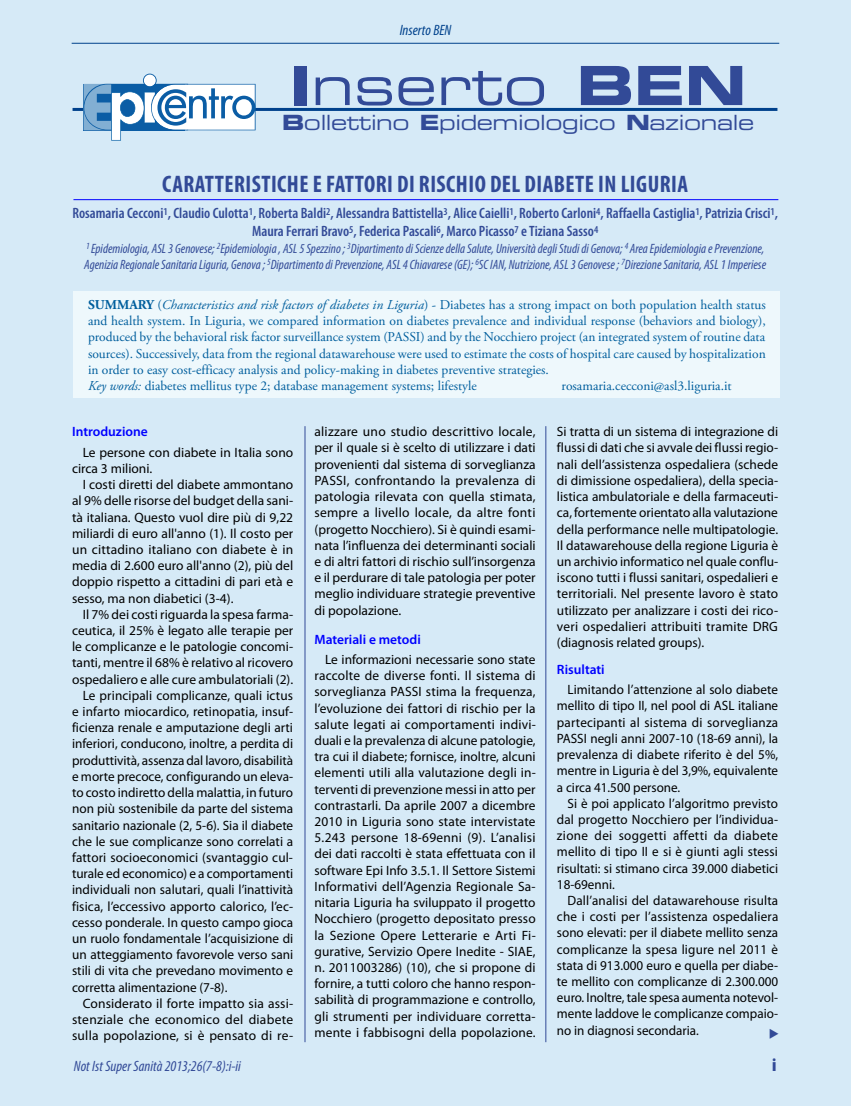
<style>
.page{position:relative;width:851px;height:1106px;background:#fff}
.page>*{position:absolute;margin:0;border:0;box-sizing:border-box;transform-origin:0 0}
.t1{font:54px "Eurostile LT Std Ex 2";color:#324a97}
.t2{font:54px "Eurostile LT Std Bold Ex 2";color:#324a97}
.t3{font:700 condensed 24px "Myriad Pro";letter-spacing:.02em;color:#324a97}
.t4{font:21px "Eurostile LT Std Ex 2";letter-spacing:-.02em;color:#324a97}
.t5{font:900 condensed 18px "Myriad Pro";color:#324a97}
.t6{font:600 condensed 15px/18px "Myriad Pro";color:#324a97;text-align:center}
.t7{font:italic condensed 15px "Myriad Pro";color:#324a97}
.t8{font:italic condensed 15px "Myriad Pro";color:#00418c}
.t9{font:13.5px/16.2px "Myriad Pro";color:#000;text-align:justify}
.t10{font:13.5px/16.2px "Adobe Garamond Pro";color:#005e9d}
.t11{font:italic condensed 13.5px/16.2px "Myriad Pro";color:#324a97}
.t12{font:600 13.5px "Myriad Pro";color:#00f}
.t13{font:13.5px "Myriad Pro";letter-spacing:.02em;color:#000}
.s1{font-family:"Eurostile LT Std Bold Ex 2"}
.s2{font-weight:700}
.s3{font-style:italic}
</style>
<div class="page">
<div style="left:1px;top:0;width:849px;height:1106px;background:#d6eaf7"></div>
<hr style="left:304px;top:426px;width:1px;height:616px;background:#324a97">
<hr style="left:545px;top:426px;width:1px;height:616px;background:#324a97">
<hr style="left:72px;top:43px;width:707px;height:1px;background:#00418c">
<hr style="left:73px;top:199px;width:705px;height:1px;background:#00f">
<hr style="left:72px;top:108px;width:705px;height:3px;background:#00418c">
<svg style="left:83px;top:74px;width:172px;height:67px"></svg>
<div style="left:74px;top:291px;width:706px;height:107px;background:#eef8fc"></div>
<p class="t8" style="left:399px;top:21px;width:53px">Inserto BEN</p>
<h1 class="t1" style="left:290px;top:49px;width:259px"><span class="s1">I</span>nserto</h1>
<h3 class="t4" style="left:420px;top:108px;width:197px"><span class="s1">E</span>pidemiologico</h3>
<h1 class="t2" style="left:576px;top:48px;width:171px">BEN</h1>
<h3 class="t4" style="left:626px;top:108px;width:129px"><span class="s1">N</span>azionale</h3>
<h3 class="t4" style="left:282px;top:108px;width:129px"><span class="s1">B</span>ollettino</h3>
<h2 class="t3" style="left:162px;top:169px;width:119px">CARATTERISTICHE</h2>
<h2 class="t3" style="left:313px;top:169px;width:128px">E FATTORI DI RISCHIO</h2>
<h2 class="t3" style="left:490px;top:169px;width:46px">DEL DIABE</h2>
<h2 class="t3" style="left:575px;top:169px;width:105px">TE IN LIGURIA</h2>
<p class="t6" style="left:72px;top:204px;width:707px">Rosamaria Cecconi<sup>1</sup>, Claudio Culotta<sup>1</sup>, Roberta Baldi<sup>2</sup>, Alessandra Battistella<sup>3</sup>, Alice Caielli<sup>1</sup>, Roberto Carloni<sup>4</sup>, Raffaella Castiglia<sup>1</sup>, Patrizia Crisci<sup>1</sup>,<br>Maura Ferrari Bravo<sup>5</sup>, Federica Pascali<sup>6</sup>, Marco Picasso<sup>7</sup> e Tiziana Sasso<sup>4</sup></p>
<p class="t11" style="left:84px;top:240px;width:683px"><sup>1</sup> Epidemiologia, ASL 3 Genovese; <sup>2</sup>Epidemiologia , ASL 5 Spezzino ; <sup>3</sup>Dipartimento di Scienze della Salute, Università degli Studi di Genova; <sup>4</sup> Area Epidemiologia e Prevenzione,<br>Agenizia Regionale Sanitaria Liguria, Genova ; <sup>5</sup>Dipartimento di Prevenzione, ASL 4 Chiavarese (GE); <sup>6</sup>SC IAN, Nutrizione, Asl 3 Genovese ; <sup>7</sup>Direzione Sanitaria, Asl 1 Imperiese</p>
<p class="t10" style="left:88px;top:297px;width:679px"><span class="s2">SUMMARY</span> (<span class="s3">Characteristics and risk factors of diabetes in Liguria</span>) - Diabetes has a strong impact on both population health status and health system. In Liguria, we compared information on diabetes prevalence and individual response (behaviors and biology), produced by the behavioral risk factor surveillance system (PASSI) and by the Nocchiero project (an integrated system of routine data sources). Successively, data from the regional datawarehouse were used to estimate the costs of hospital care caused by hospitalization in order to easy cost-efficacy analysis and policy-making in diabetes preventive strategies.<br><span class="s3">Key words:</span> diabetes mellitus type 2; database management systems; lifestyle</p>
<p class="t10" style="left:561px;top:378px;width:172px">rosamaria.cecconi@asl3.liguria.it</p>
<p class="t12" style="left:72px;top:423px;width:77px">Introduzione</p>
<p class="t9" style="left:72px;top:444px;width:223px;text-indent:11px">Le persone con diabete in Italia sono circa 3 milioni.</p>
<p class="t9" style="left:72px;top:476px;width:223px;text-indent:11px">I costi diretti del diabete ammontano al 9% delle risorse del budget della sani&shy;tà italiana. Questo vuol dire più di 9,22 miliardi di euro all'anno (1). Il costo per un cittadino italiano con diabete è in media di 2.600 euro all'anno (2), più del doppio rispetto a cittadini di pari età e sesso, ma non diabetici (3-4).</p>
<p class="t9" style="left:83px;top:606px;width:212px">Il 7% dei costi riguarda la spesa farma-</p>
<p class="t9" style="left:72px;top:622px;width:223px">ceutica, il 25% è legato alle terapie per</p>
<p class="t9" style="left:72px;top:638px;width:223px">le complicanze e le patologie concomi-</p>
<p class="t9" style="left:72px;top:654px;width:223px">tanti, mentre il 68% è relativo al ricovero</p>
<p class="t9" style="left:72px;top:671px;width:223px">ospedaliero e alle cure ambulatoriali (2).</p>
<p class="t9" style="left:83px;top:687px;width:212px">Le principali complicanze, quali ictus</p>
<p class="t9" style="left:72px;top:703px;width:223px">e infarto miocardico, retinopatia, insuf-</p>
<p class="t9" style="left:72px;top:719px;width:222px">ficienza renale e amputazione degli arti</p>
<p class="t9" style="left:72px;top:735px;width:223px">inferiori, conducono, inoltre, a perdita di</p>
<p class="t9" style="left:72px;top:752px;width:222px">produttività, assenza dal lavoro, disabilità</p>
<p class="t9" style="left:72px;top:768px;width:223px">e morte precoce, configurando un eleva-</p>
<p class="t9" style="left:72px;top:784px;width:222px">to costo indiretto della malattia, in futuro</p>
<p class="t9" style="left:72px;top:800px;width:222px">non più sostenibile da parte del sistema</p>
<p class="t9" style="left:72px;top:816px;width:223px">sanitario nazionale (2, 5-6). Sia il diabete</p>
<p class="t9" style="left:72px;top:833px;width:223px">che le sue complicanze sono correlati a</p>
<p class="t9" style="left:72px;top:849px;width:222px">fattori socioeconomici (svantaggio cul-</p>
<p class="t9" style="left:72px;top:865px;width:222px">turale ed economico) e a comportamenti</p>
<p class="t9" style="left:72px;top:881px;width:223px">individuali non salutari, quali l’inattività</p>
<p class="t9" style="left:72px;top:897px;width:223px">fisica, l’eccessivo apporto calorico, l’ec-</p>
<p class="t9" style="left:72px;top:914px;width:223px">cesso ponderale. In questo campo gioca</p>
<p class="t9" style="left:72px;top:930px;width:223px">un ruolo fondamentale l’acquisizione di</p>
<p class="t9" style="left:72px;top:946px;width:223px">un atteggiamento favorevole verso sani</p>
<p class="t9" style="left:72px;top:962px;width:223px">stili di vita che prevedano movimento e</p>
<p class="t9" style="left:72px;top:978px;width:157px">corretta alimentazione (7-8).</p>
<p class="t9" style="left:83px;top:995px;width:212px">Considerato il forte impatto sia assi-</p>
<p class="t13" style="left:72px;top:1011px;width:222px">stenziale che economico del diabete</p>
<p class="t9" style="left:72px;top:1027px;width:223px">sulla popolazione, si è pensato di re-</p>
<p class="t9" style="left:314px;top:423px;width:223px">alizzare uno studio descrittivo locale, per il quale si è scelto di utilizzare i dati provenienti dal sistema di sorveglianza PASSI, confrontando la prevalenza di patologia rilevata con quella stimata, sempre a livello locale, da altre fonti (progetto Nocchiero). Si è quindi esami&shy;nata l’influenza dei determinanti sociali e di altri fattori di rischio sull’insorgenza e il perdurare di tale patologia per poter meglio individuare strategie preventive di popolazione.</p>
<p class="t12" style="left:314px;top:630px;width:108px">Materiali e metodi</p>
<p class="t9" style="left:314px;top:651px;width:223px;text-indent:11px">Le informazioni necessarie sono state raccolte de diverse fonti. Il sistema di sorveglianza PASSI stima la frequenza, l’evoluzione dei fattori di rischio per la salute legati ai comportamenti indivi&shy;duali e la prevalenza di alcune patologie, tra cui il diabete; fornisce, inoltre, alcuni elementi utili alla valutazione degli in&shy;terventi di prevenzione messi in atto per contrastarli. Da aprile 2007 a dicembre 2010 in Liguria sono state intervistate 5.243 persone 18-69enni (9). L’analisi dei dati raccolti è stata effettuata con il software Epi Info 3.5.1. Il Settore Sistemi Informativi dell’Agenzia Regionale Sa&shy;nitaria Liguria ha sviluppato il progetto Nocchiero (progetto depositato presso la Sezione Opere Letterarie e Arti Fi&shy;gurative, Servizio Opere Inedite - SIAE, n. 2011003286) (10), che si propone di fornire, a tutti coloro che hanno respon&shy;sabilità di programmazione e controllo, gli strumenti per individuare corretta&shy;mente i fabbisogni della popolazione.</p>
<p class="t9" style="left:557px;top:423px;width:223px">Si tratta di un sistema di integrazione di flussi di dati che si avvale dei flussi regio&shy;nali dell’assistenza ospedaliera (schede di dimissione ospedaliera), della specia&shy;listica ambulatoriale e della farmaceuti&shy;ca, fortemente orientato alla valutazione della performance nelle multipatologie.<br>Il datawarehouse della regione Liguria è un archivio informatico nel quale conflu&shy;iscono tutti i flussi sanitari, ospedalieri e territoriali. Nel presente lavoro è stato utilizzato per analizzare i costi dei rico&shy;veri ospedalieri attribuiti tramite DRG (diagnosis related groups).</p>
<p class="t12" style="left:557px;top:660px;width:49px">Risultati</p>
<p class="t9" style="left:557px;top:681px;width:223px;text-indent:11px">Limitando l’attenzione al solo diabete mellito di tipo II, nel pool di ASL italiane partecipanti al sistema di sorveglianza PASSI negli anni 2007-10 (18-69 anni), la prevalenza di diabete riferito è del 5%, mentre in Liguria è del 3,9%, equivalente a circa 41.500 persone.</p>
<p class="t9" style="left:557px;top:795px;width:223px;text-indent:11px">Si è poi applicato l’algoritmo previsto dal progetto Nocchiero per l’individua&shy;zione dei soggetti affetti da diabete mellito di tipo II e si è giunti agli stessi risultati: si stimano circa 39.000 diabetici 18-69enni.</p>
<p class="t9" style="left:557px;top:892px;width:223px;text-indent:11px">Dall’analisi del datawarehouse risulta che i costi per l’assistenza ospedaliera sono elevati: per il diabete mellito senza complicanze la spesa ligure nel 2011 è stata di 913.000 euro e quella per diabe&shy;te mellito con complicanze di 2.300.000 euro. Inoltre, tale spesa aumenta notevol&shy;mente laddove le complicanze compaio&shy;no in diagnosi secondaria.</p>
<p class="t7" style="left:74px;top:1056px;width:168px">Not Ist Super Sanità 2013;26(7-8):i-ii</p>
<h3 class="t5" style="left:772px;top:1053px;width:6px">i</h3>
</div>
